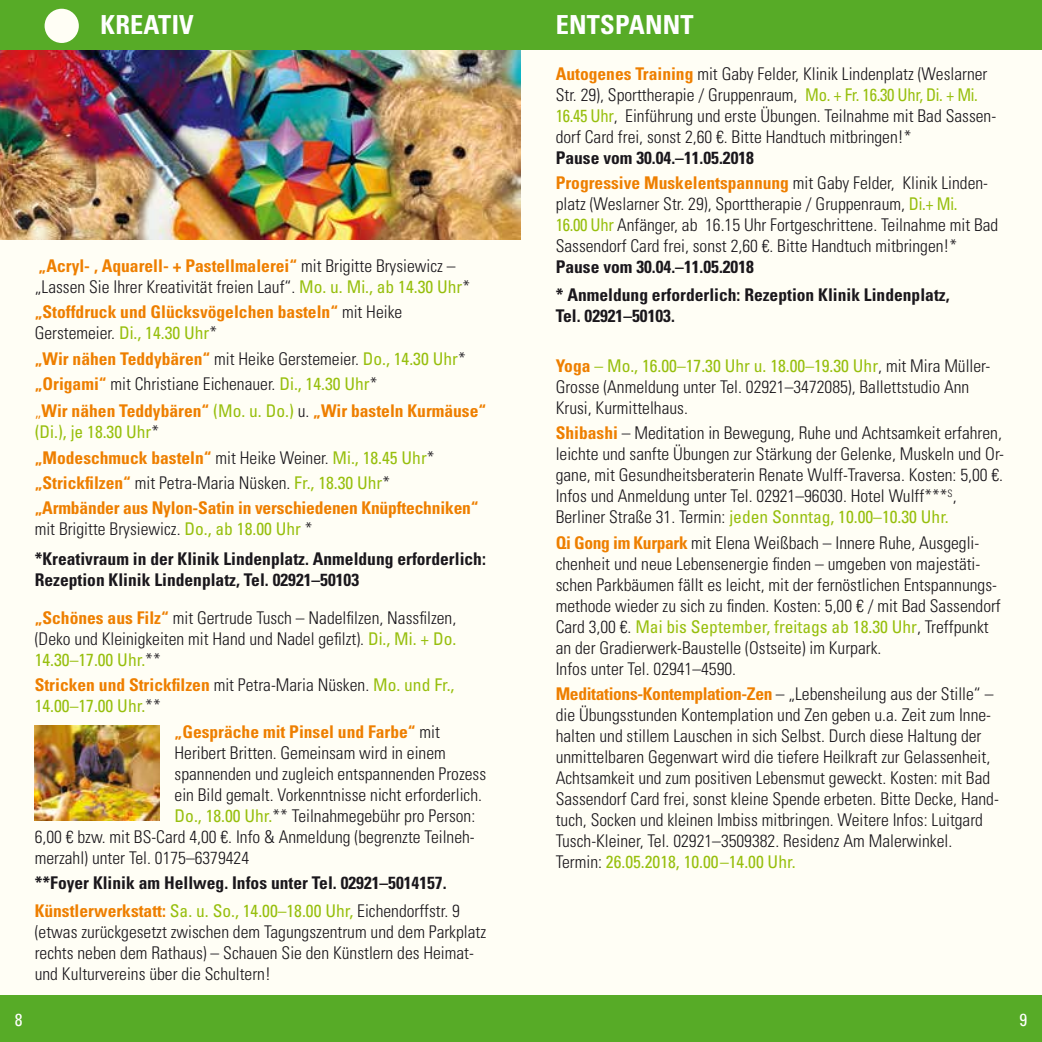
<style>
.page{position:relative;width:1042px;height:1042px;background:#fff}
.page>*{position:absolute;margin:0;border:0;box-sizing:border-box;transform-origin:0 0}
.t1{font:700 condensed 26.25px "Univers LT Std";letter-spacing:.01em;color:#fff}
.t2{font:300 condensed 17.5px/21px "Univers LT Std";color:#1a171c}
.t3{font:700 condensed 17.5px/25.4px "Univers LT Std";color:#ee7f00}
.t4{font:700 condensed 17.5px/29.8px "Univers LT Std";color:#1a171c}
.t5{font:condensed 17.5px "Univers LT Pro";color:#97bf0d}
.t6{font:condensed 17.5px "Univers LT Pro";color:#fff}
.s1{font-weight:700;color:#ee7f00}
.s2{font-family:"Univers LT Pro";font-weight:400;color:#97bf0d}
.s3{font-weight:300;color:#1a171c}
.s4{font-weight:300}
.s5{font-family:"Univers LT Std";font-weight:300;color:#1a171c}
.s6{color:#ee7f00}
.s7{font-family:"Univers LT Std";font-weight:700;color:#ee7f00}
.s8{color:#1a171c}
</style>
<div class="page">
<div style="left:0;top:0;width:1042px;height:1007px;background:#fffef5"></div>
<div style="left:0;top:0;width:1042px;height:50px;background:#57ab27"></div>
<div style="left:45px;top:9px;width:34px;height:34px;background:#fffef5;border-radius:50%"></div>
<div style="left:0;top:995px;width:1042px;height:47px;background:#57ab27"></div>
<img style="left:0;top:50px;width:521px;height:189px">
<img style="left:35px;top:725px;width:125px;height:96px">
<h1 class="t1" style="left:100px;top:8px;width:95px">KREATIV</h1>
<p class="t2" style="left:35px;top:255px;width:437px"><span class="s1">„Acryl- , Aquarell- + Pastellmalerei“</span> mit Brigitte Brysiewicz – „Lassen Sie Ihrer Kreativität freien Lauf“. <span class="s2">Mo. u. Mi., ab 14.30 Uhr</span>*</p>
<p class="t3" style="left:35px;top:301px;width:369px;line-height:21px">„Stoffdruck und Glücksvögelchen basteln“ <span class="s3">mit Heike<br>Gerstemeier.</span> <span class="s2">Di., 14.30 Uhr</span><span class="s3">*</span></p>
<p class="t2" style="left:35px;top:346px;width:432px;line-height:25.4px"><span class="s1">„Wir nähen Teddybären“</span> mit Heike Gerstemeier. <span class="s2">Do., 14.30 Uhr</span>* <span class="s1">„Origami“</span> mit Christiane Eichenauer. <span class="s2">Di., 14.30 Uhr</span>*</p>
<p class="t3" style="left:35px;top:398px;width:453px"><span class="s4">„</span>Wir nähen Teddybären“ <span class="s2">(Mo. u. Do.)</span> <span class="s3">u.</span> „Wir basteln Kurmäuse“</p>
<p class="t5" style="left:35px;top:421px;width:126px">(Di.), je 18.30 Uhr<span class="s5">*</span></p>
<p class="t3" style="left:35px;top:445px;width:445px">„Modeschmuck basteln“ <span class="s3">mit Heike Weiner.</span> <span class="s2">Mi., 18.45 Uhr</span><span class="s3">* </span>„Strickfilzen“ <span class="s3">mit Petra-Maria Nüsken.</span> <span class="s2">Fr., 18.30 Uhr</span><span class="s3">* </span>„Armbänder aus Nylon-Satin in verschiedenen Knüpftechniken“</p>
<p class="t4" style="left:35px;top:514px;width:453px"><span class="s4">mit Brigitte Brysiewicz.</span> <span class="s2">Do., ab 18.00 Uhr</span> <span class="s4">*<br></span>*Kreativraum in der Klinik Lindenplatz. Anmeldung erforderlich:</p>
<p class="t4" style="left:35px;top:561px;width:423px;line-height:37.6px">Rezeption Klinik Lindenplatz, Tel. 02921–50103<br><span class="s6">„Schönes aus Filz“</span> <span class="s4">mit Gertrude Tusch – Nadelfilzen, Nassfilzen,</span></p>
<p class="t2" style="left:35px;top:628px;width:423px">(Deko und Kleinigkeiten mit Hand und Nadel gefilzt). <span class="s2">Di., Mi. + Do.</span></p>
<p class="t5" style="left:35px;top:648px;width:128px">14.30–17.00 Uhr.<span class="s5">**</span></p>
<p class="t3" style="left:35px;top:672px;width:421px">Stricken und Strickfilzen <span class="s3">mit Petra-Maria Nüsken.</span> <span class="s2">Mo. und Fr.,</span></p>
<p class="t5" style="left:35px;top:695px;width:128px">14.00–17.00 Uhr.<span class="s5">**</span></p>
<p class="t3" style="left:175px;top:718px;width:267px">„Gespräche mit Pinsel und Farbe“ <span class="s3">mit</span></p>
<p class="t2" style="left:175px;top:742px;width:273px">Heribert Britten. Gemeinsam wird in einem</p>
<p class="t2" style="left:175px;top:763px;width:313px">spannenden und zugleich entspannenden Prozess</p>
<p class="t2" style="left:175px;top:784px;width:309px">ein Bild gemalt. Vorkenntnisse nicht erforderlich.</p>
<p class="t2" style="left:175px;top:805px;width:302px"><span class="s2">Do., 18.00 Uhr.</span>** Teilnahmegebühr pro Person:</p>
<p class="t2" style="left:35px;top:826px;width:441px">6,00 € bzw. mit BS-Card 4,00 €. Info &amp; Anmeldung (begrenzte Teilneh-</p>
<p class="t2" style="left:35px;top:847px;width:216px">merzahl) unter Tel. 0175–6379424</p>
<p class="t4" style="left:35px;top:868px;width:413px">**Foyer Klinik am Hellweg. Infos unter Tel. 02921–5014157.</p>
<p class="t5" style="left:35px;top:899px;width:427px"><span class="s7">Künstlerwerkstatt:</span> Sa. u. So., 14.00–18.00 Uhr, <span class="s5">Eichendorffstr. 9</span></p>
<p class="t2" style="left:35px;top:921px;width:453px">(etwas zurückgesetzt zwischen dem Tagungszentrum und dem Parkplatz rechts neben dem Rathaus) – Schauen Sie den Künstlern des Heimat&shy;und Kulturvereins über die Schultern!</p>
<h1 class="t1" style="left:556px;top:8px;width:139px">ENTSPANNT</h1>
<p class="t2" style="left:556px;top:63px;width:442px"><span class="s1">Autogenes Training</span> mit Gaby Felder, Klinik Lindenplatz (Weslarner Str. 29), Sporttherapie / Gruppenraum, <span class="s2">Mo. + Fr. 16.30 Uhr, Di. + Mi.<br>16.45 Uhr</span>, Einführung und erste Übungen. Teilnahme mit Bad Sassen&shy;dorf Card frei, sonst 2,60 €. Bitte Handtuch mitbringen!*</p>
<p class="t3" style="left:556px;top:145px;width:434px"><span class="s8">Pause vom 30.04.–11.05.2018<br></span>Progressive Muskelentspannung <span class="s3">mit Gaby Felder, Klinik Linden-</span></p>
<p class="t2" style="left:556px;top:193px;width:444px">platz (Weslarner Str. 29), Sporttherapie / Gruppenraum, <span class="s2">Di.+ Mi.<br>16.00 Uhr</span> Anfänger, ab 16.15 Uhr Fortgeschrittene. Teilnahme mit Bad<br>Sassendorf Card frei, sonst 2,60 €. Bitte Handtuch mitbringen!*</p>
<p class="t4" style="left:556px;top:253px;width:395px;line-height:28px">Pause vom 30.04.–11.05.2018<br>* Anmeldung erforderlich: Rezeption Klinik Lindenplatz,</p>
<p class="t4" style="left:556px;top:301px;width:121px">Tel. 02921–50103.</p>
<p class="t5" style="left:556px;top:355px;width:436px"><span class="s7">Yoga</span> – Mo., 16.00–17.30 Uhr u. 18.00–19.30 Uhr<span class="s5">, mit Mira Müller-</span></p>
<p class="t2" style="left:556px;top:376px;width:415px">Grosse (Anmeldung unter Tel. 02921–3472085), Ballettstudio Ann<br>Krusi, Kurmittelhaus.</p>
<p class="t2" style="left:556px;top:423px;width:450px"><span class="s1">Shibashi</span> – Meditation in Bewegung, Ruhe und Achtsamkeit erfahren, leichte und sanfte Übungen zur Stärkung der Gelenke, Muskeln und Or&shy;gane, mit Gesundheitsberaterin Renate Wulff-Traversa. Kosten: 5,00 €.<br>Infos und Anmeldung unter Tel. 02921–96030. Hotel Wulff***<sup>S</sup>,</p>
<p class="t5" style="left:556px;top:506px;width:394px"><span class="s5">Berliner Straße 31. Termin:</span> jeden Sonntag, 10.00–10.30 Uhr.</p>
<p class="t2" style="left:556px;top:532px;width:447px"><span class="s1">Qi Gong im Kurpark</span> mit Elena Weißbach – Innere Ruhe, Ausgegli&shy;chenheit und neue Lebensenergie finden – umgeben von majestäti&shy;schen Parkbäumen fällt es leicht, mit der fernöstlichen Entspannungs&shy;methode wieder zu sich zu finden. Kosten: 5,00 € / mit Bad Sassendorf</p>
<p class="t5" style="left:556px;top:615px;width:434px"><span class="s5">Card 3,00 €.</span> Mai bis September, freitags ab 18.30 Uhr<span class="s5">, Treffpunkt</span></p>
<p class="t2" style="left:556px;top:637px;width:327px">an der Gradierwerk-Baustelle (Ostseite) im Kurpark.<br>Infos unter Tel. 02941–4590.</p>
<p class="t2" style="left:556px;top:683px;width:445px"><span class="s1">Meditations-Kontemplation-Zen</span> – „Lebensheilung aus der Stille“ – die Übungsstunden Kontemplation und Zen geben u.a. Zeit zum Inne&shy;halten und stillem Lauschen in sich Selbst. Durch diese Haltung der unmittelbaren Gegenwart wird die tiefere Heilkraft zur Gelassenheit, Achtsamkeit und zum positiven Lebensmut geweckt. Kosten: mit Bad Sassendorf Card frei, sonst kleine Spende erbeten. Bitte Decke, Hand&shy;tuch, Socken und kleinen Imbiss mitbringen. Weitere Infos: Luitgard Tusch-Kleiner, Tel. 02921–3509382. Residenz Am Malerwinkel.</p>
<p class="t5" style="left:556px;top:851px;width:241px"><span class="s5">Termin:</span> 26.05.2018, 10.00–14.00 Uhr.</p>
<p class="t6" style="left:15px;top:1008px;width:9px">8</p>
<p class="t6" style="left:1019px;top:1008px;width:9px">9</p>
</div>
